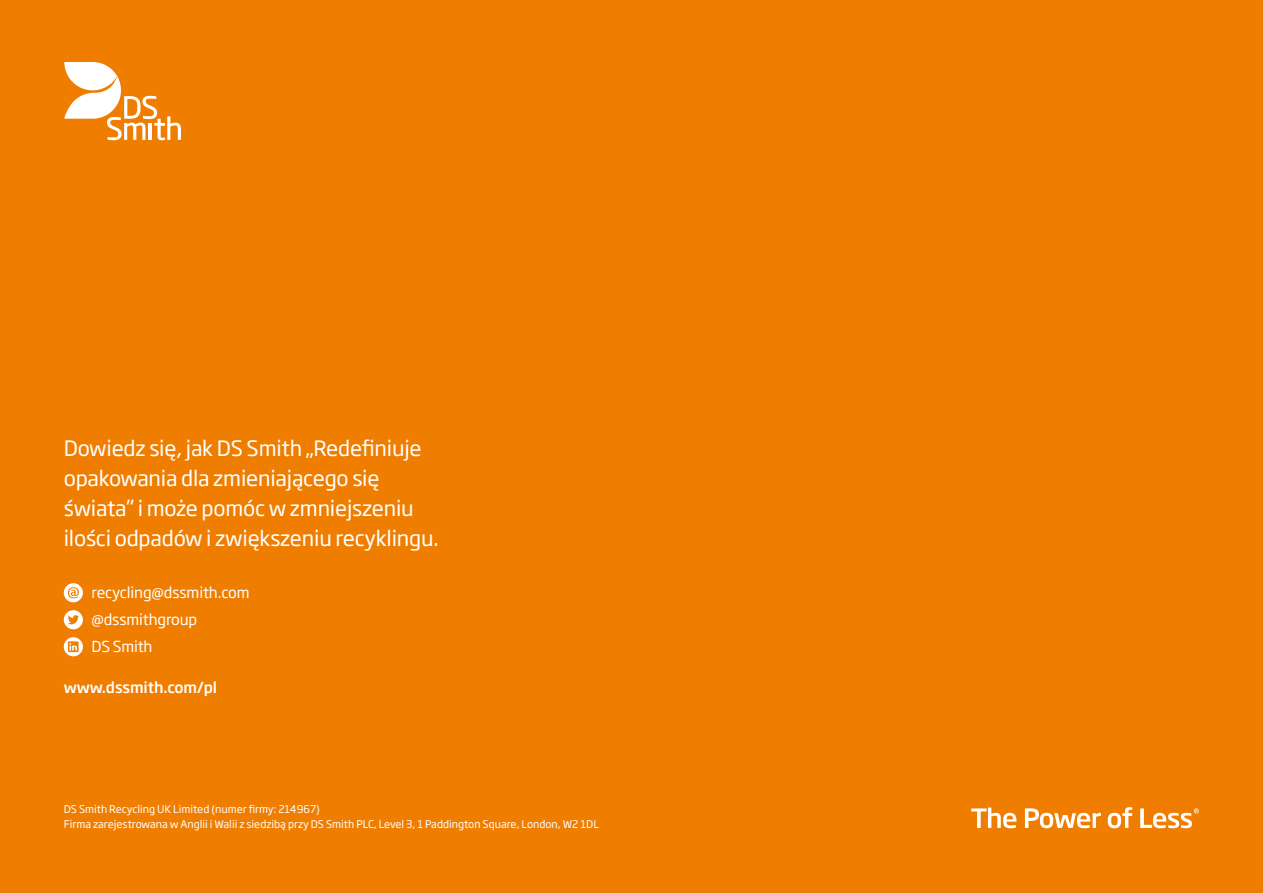
<style>
.page{position:relative;width:1263px;height:893px;background:#ef7d00}
.page>*{position:absolute;margin:0;border:0;box-sizing:border-box;transform-origin:0 0}
.t1{font:21px/30px "Soho Gothic Pro";letter-spacing:-.01em;color:#fff}
.t2{font:15px/27px "Soho Gothic Pro";letter-spacing:-.01em;color:#fff}
.t3{font:500 15px "Soho Gothic Pro";letter-spacing:-.01em;color:#fff}
.t4{font:10.5px/15px "Soho Gothic Pro";color:#fff}
</style>
<div class="page">
<svg style="left:971px;top:808px;width:45px;height:20px"></svg>
<svg style="left:1025px;top:808px;width:76px;height:20px"></svg>
<svg style="left:1108px;top:807px;width:24px;height:21px"></svg>
<svg style="left:1140px;top:808px;width:59px;height:20px"></svg>
<svg style="left:64px;top:583px;width:19px;height:19px"></svg>
<svg style="left:68px;top:587px;width:11px;height:11px"></svg>
<div style="left:64px;top:610px;width:19px;height:19px;background:#fff;border-radius:50%"></div>
<svg style="left:68px;top:615px;width:11px;height:9px"></svg>
<svg style="left:64px;top:637px;width:19px;height:19px"></svg>
<svg style="left:68px;top:641px;width:11px;height:11px"></svg>
<svg style="left:64px;top:62px;width:117px;height:78px"></svg>
<h1 class="t1" style="left:64px;top:432px;width:376px">Dowiedz się, jak DS Smith „Redefiniuje opakowania dla zmieniającego się świata” i może pomóc w zmniejszeniu ilości odpadów i zwiększeniu recyklingu.</h1>
<h2 class="t2" style="left:91px;top:578px;width:160px">recycling@dssmith.com @dssmithgroup<br>DS Smith</h2>
<h2 class="t3" style="left:64px;top:676px;width:155px">www.dssmith.com/pl</h2>
<p class="t4" style="left:64px;top:801px;width:537px">DS Smith Recycling UK Limited (numer firmy: 214967)<br>Firma zarejestrowana w Anglii i Walii z siedzibą przy DS Smith PLC, Level 3, 1 Paddington Square, London, W2 1DL</p>
</div>
